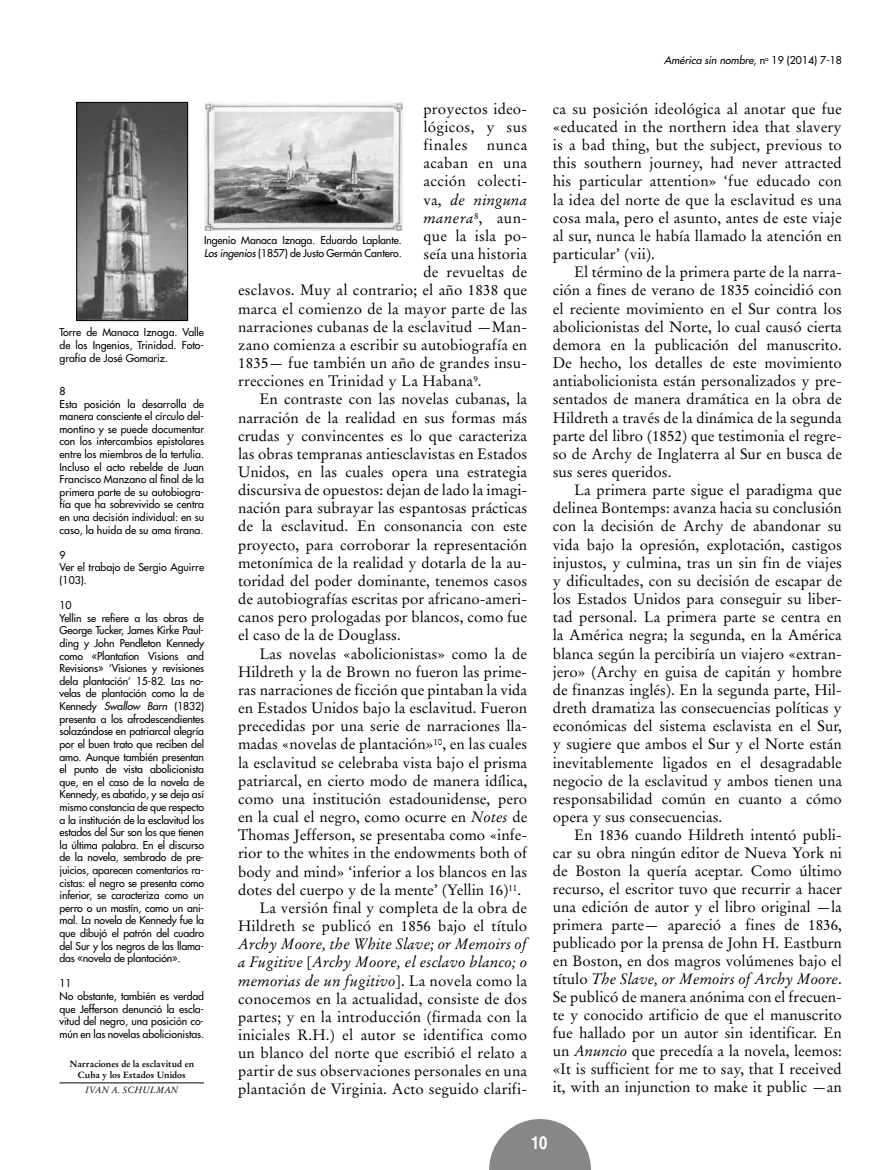
<style>
.page{position:relative;width:893px;height:1170px;background:#fff}
.page>*{position:absolute;margin:0;border:0;box-sizing:border-box;transform-origin:0 0}
.t1{font:700 condensed 18px "Helvetica";color:#fff}
.t2{font:15px/18.1px "Stempel Garamond";color:#000;text-align:justify}
.t3{font:italic 15px "Stempel Garamond";letter-spacing:.01em;color:#000}
.t4{font:15px "Stempel Garamond";letter-spacing:.025em;color:#000}
.t5{font:15px "Stempel Garamond";letter-spacing:.02em;color:#000}
.t6{font:10.5px/12.6px "Futura";letter-spacing:-.015em;color:#000}
.t7{font:italic 10.5px "Futura";color:#000}
.t8{font:700 9px/10.9px "Stempel Garamond";color:#000;text-align:center}
.t9{font:italic 9px "Stempel Garamond";color:#000}
.s1{font-style:normal}
.s2{font-family:"Times"}
.s3{font-style:italic}
</style>
<div class="page">
<svg style="left:489px;top:1119px;width:102px;height:50px"></svg>
<hr style="left:60px;top:1082px;width:144px;height:1px;background:#000">
<img style="left:78px;top:104px;width:108px;height:215px">
<div style="left:76px;top:102px;width:112px;height:219px;border:1px solid #000"></div>
<img style="left:204px;top:102px;width:198px;height:128px">
<p class="t2" style="left:423px;top:100px;width:105px">proyectos ideo&shy;lógicos, y sus finales</p>
<p class="t2" style="left:487px;top:136px;width:42px">nunca</p>
<p class="t5" style="left:423px;top:154px;width:105px">acaban en una</p>
<p class="t4" style="left:423px;top:172px;width:105px">acción colecti-</p>
<p class="t3" style="left:423px;top:190px;width:105px"><span class="s1">va,</span> de ninguna</p>
<p class="t3" style="left:423px;top:208px;width:105px">manera<sup>8</sup><span class="s1">, aun-</span></p>
<p class="t2" style="left:423px;top:227px;width:105px">que la isla po-</p>
<p class="t2" style="left:423px;top:245px;width:105px">seía una historia</p>
<p class="t2" style="left:423px;top:263px;width:105px">de revueltas de</p>
<p class="t2" style="left:238px;top:281px;width:291px">esclavos. Muy al contrario; el año 1838 que</p>
<p class="t2" style="left:238px;top:299px;width:291px">marca el comienzo de la mayor parte de las</p>
<p class="t2" style="left:238px;top:317px;width:291px">narraciones cubanas de la esclavitud —Man-</p>
<p class="t2" style="left:238px;top:336px;width:291px">zano comienza a escribir su autobiografía en</p>
<p class="t2" style="left:238px;top:354px;width:291px">1835— fue también un año de grandes insu-</p>
<p class="t2" style="left:238px;top:372px;width:245px">rrecciones en Trinidad y La Habana<sup>9</sup>.</p>
<p class="t2" style="left:259px;top:390px;width:269px">En contraste con las novelas cubanas, la</p>
<p class="t2" style="left:238px;top:408px;width:291px">narración de la realidad en sus formas más</p>
<p class="t2" style="left:238px;top:426px;width:291px">crudas y convincentes es lo que caracteriza</p>
<p class="t2" style="left:238px;top:444px;width:291px">las obras tempranas antiesclavistas en Estados</p>
<p class="t2" style="left:238px;top:463px;width:291px">Unidos, en las cuales opera una estrategia</p>
<p class="t2" style="left:238px;top:481px;width:291px">discursiva de opuestos: dejan de lado la imagi-</p>
<p class="t2" style="left:238px;top:499px;width:291px">nación para subrayar las espantosas prácticas</p>
<p class="t2" style="left:238px;top:517px;width:291px">de la esclavitud. En consonancia con este</p>
<p class="t2" style="left:238px;top:535px;width:291px">proyecto, para corroborar la representación</p>
<p class="t2" style="left:238px;top:553px;width:291px">metonímica de la realidad y dotarla de la au-</p>
<p class="t2" style="left:238px;top:571px;width:291px">toridad del poder dominante, tenemos casos</p>
<p class="t2" style="left:238px;top:590px;width:291px">de autobiografías escritas por africano-ameri-</p>
<p class="t2" style="left:238px;top:608px;width:291px">canos pero prologadas por blancos, como fue</p>
<p class="t2" style="left:238px;top:626px;width:164px">el caso de la de Douglass.</p>
<p class="t2" style="left:259px;top:644px;width:269px">Las novelas «abolicionistas<span class="s2">»</span> como la de</p>
<p class="t2" style="left:238px;top:662px;width:291px">Hildreth y la de Brown no fueron las prime-</p>
<p class="t2" style="left:238px;top:680px;width:291px">ras narraciones de ficción que pintaban la vida</p>
<p class="t2" style="left:238px;top:699px;width:291px">en Estados Unidos bajo la esclavitud. Fueron</p>
<p class="t2" style="left:238px;top:717px;width:291px">precedidas por una serie de narraciones lla-</p>
<p class="t2" style="left:238px;top:735px;width:291px">madas «novelas de plantación<span class="s2">»</span><sup>10</sup>, en las cuales</p>
<p class="t2" style="left:238px;top:753px;width:291px">la esclavitud se celebraba vista bajo el prisma</p>
<p class="t2" style="left:238px;top:771px;width:291px">patriarcal, en cierto modo de manera idílica,</p>
<p class="t2" style="left:238px;top:789px;width:291px">como una institución estadounidense, pero</p>
<p class="t2" style="left:238px;top:807px;width:291px">en la cual el negro, como ocurre en <span class="s3">Notes</span> de</p>
<p class="t2" style="left:238px;top:826px;width:291px">Thomas Jefferson, se presentaba como «infe-</p>
<p class="t2" style="left:238px;top:844px;width:291px">rior to the whites in the endowments both of</p>
<p class="t2" style="left:238px;top:862px;width:291px">body and mind<span class="s2">»</span> ‘inferior a los blancos en las</p>
<p class="t2" style="left:238px;top:880px;width:284px">dotes del cuerpo y de la mente’ (Yellin 16)<sup>11</sup>.</p>
<p class="t2" style="left:259px;top:898px;width:269px">La versión final y completa de la obra de</p>
<p class="t2" style="left:238px;top:916px;width:291px">Hildreth se publicó en 1856 bajo el título</p>
<p class="t2" style="left:238px;top:934px;width:291px"><span class="s3">Archy Moore, the White Slave; or Memoirs of a Fugitive</span> [<span class="s3">Archy Moore, el esclavo blanco; o memorias de un fugitivo</span>]. La novela como la conocemos en la actualidad, consiste de dos partes; y en la introducción (firmada con la iniciales R.H.) el autor se identifica como un blanco del norte que escribió el relato a partir de sus observaciones personales en una plantación de Virginia. Acto seguido clarifi-</p>
<p class="t6" style="left:204px;top:234px;width:199px">Ingenio Manaca Iznaga. Eduardo Laplante.<br><span class="s3">Los ingenios</span> (1857) de Justo Germán Cantero.</p>
<p class="t6" style="left:60px;top:326px;width:146px;text-align:justify">Torre de Manaca Iznaga. Valle de los Ingenios, Trinidad. Foto&shy;grafía de José Gomariz.</p>
<p class="t6" style="left:60px;top:385px;width:146px">8<br>Esta posición la desarrolla de manera consciente el círculo del&shy;montino y se puede documentar con los intercambios epistolares entre los miembros de la tertulia.<br>Incluso el acto rebelde de Juan<br>Francisco Manzano al final de la primera parte de su autobiogra&shy;fía que ha sobrevivido se centra en una decisión individual: en su caso, la huida de su ama tirana.</p>
<p class="t6" style="left:60px;top:548px;width:146px">9<br>Ver el trabajo de Sergio Aguirre (103).</p>
<p class="t6" style="left:60px;top:599px;width:146px">10<br>Yellin se refiere a las obras de<br>George Tucker, James Kirke Paul&shy;ding y John Pendleton Kennedy como «Plantation Visions and<br>Revisions» ‘Visiones y revisiones dela plantación’ 15-82. Las no&shy;velas de plantación como la de<br>Kennedy <span class="s3">Swallow Barn</span> (1832) presenta a los afrodescendientes solazándose en patriarcal alegría por el buen trato que reciben del amo. Aunque también presentan el punto de vista abolicionista que, en el caso de la novela de<br>Kennedy, es abatido, y se deja así mismo constancia de que respecto a la institución de la esclavitud los estados del Sur son los que tienen la última palabra. En el discurso de la novela, sembrado de pre&shy;juicios, aparecen comentarios ra&shy;cistas: el negro se presenta como inferior, se caracteriza como un perro o un mastín, como un ani&shy;mal. La novela de Kennedy fue la que dibujó el patrón del cuadro del Sur y los negros de las llama&shy;das «novela de plantación».</p>
<p class="t6" style="left:60px;top:977px;width:146px">11<br>No obstante, también es verdad que Jefferson denunció la escla&shy;vitud del negro, una posición co&shy;mún en las novelas abolicionistas.</p>
<p class="t8" style="left:69px;top:1058px;width:126px">Narraciones de la esclavitud en<br>Cuba y los Estados Unidos</p>
<p class="t9" style="left:85px;top:1084px;width:95px">Ivan A. Schulman</p>
<p class="t7" style="left:664px;top:53px;width:179px">América sin nombre<span class="s1">, n</span><sup>o</sup> <span class="s1">19 (2014) 7-18</span></p>
<p class="t2" style="left:553px;top:100px;width:291px">ca su posición ideológica al anotar que fue «educated in the northern idea that slavery is a bad thing, but the subject, previous to this southern journey, had never attracted his particular attention<span class="s2">»</span> ‘fue educado con la idea del norte de que la esclavitud es una cosa mala, pero el asunto, antes de este viaje al sur, nunca le había llamado la atención en particular’ (vii).</p>
<p class="t2" style="left:553px;top:263px;width:291px;text-indent:21px">El término de la primera parte de la narra&shy;ción a fines de verano de 1835 coincidió con el reciente movimiento en el Sur contra los abolicionistas del Norte, lo cual causó cierta demora en la publicación del manuscrito.<br>De hecho, los detalles de este movimiento antiabolicionista están personalizados y pre&shy;sentados de manera dramática en la obra de Hildreth a través de la dinámica de la segunda parte del libro (1852) que testimonia el regre&shy;so de Archy de Inglaterra al Sur en busca de sus seres queridos.</p>
<p class="t2" style="left:553px;top:481px;width:291px;text-indent:21px">La primera parte sigue el paradigma que delinea Bontemps: avanza hacia su conclusión con la decisión de Archy de abandonar su vida bajo la opresión, explotación, castigos injustos, y culmina, tras un sin fin de viajes y dificultades, con su decisión de escapar de los Estados Unidos para conseguir su liber&shy;tad personal. La primera parte se centra en la América negra; la segunda, en la América blanca según la percibiría un viajero «extran&shy;jero<span class="s2">»</span> (Archy en guisa de capitán y hombre de finanzas inglés). En la segunda parte, Hil&shy;dreth dramatiza las consecuencias políticas y económicas del sistema esclavista en el Sur, y sugiere que ambos el Sur y el Norte están inevitablemente ligados en el desagradable negocio de la esclavitud y ambos tienen una responsabilidad común en cuanto a cómo opera y sus consecuencias.</p>
<p class="t2" style="left:553px;top:826px;width:291px;text-indent:21px">En 1836 cuando Hildreth intentó publi&shy;car su obra ningún editor de Nueva York ni de Boston la quería aceptar. Como último recurso, el escritor tuvo que recurrir a hacer una edición de autor y el libro original —la primera parte— apareció a fines de 1836, publicado por la prensa de John H. Eastburn en Boston, en dos magros volúmenes bajo el título <span class="s3">The Slave, or Memoirs of Archy Moore</span>.<br>Se publicó de manera anónima con el frecuen&shy;te y conocido artificio de que el manuscrito fue hallado por un autor sin identificar. En un <span class="s3">Anuncio</span> que precedía a la novela, leemos: <span class="s2">«</span>It is sufficient for me to say, that I received it, with an injunction to make it public —an</p>
<p class="t1" style="left:531px;top:1131px;width:18px">10</p>
</div>
